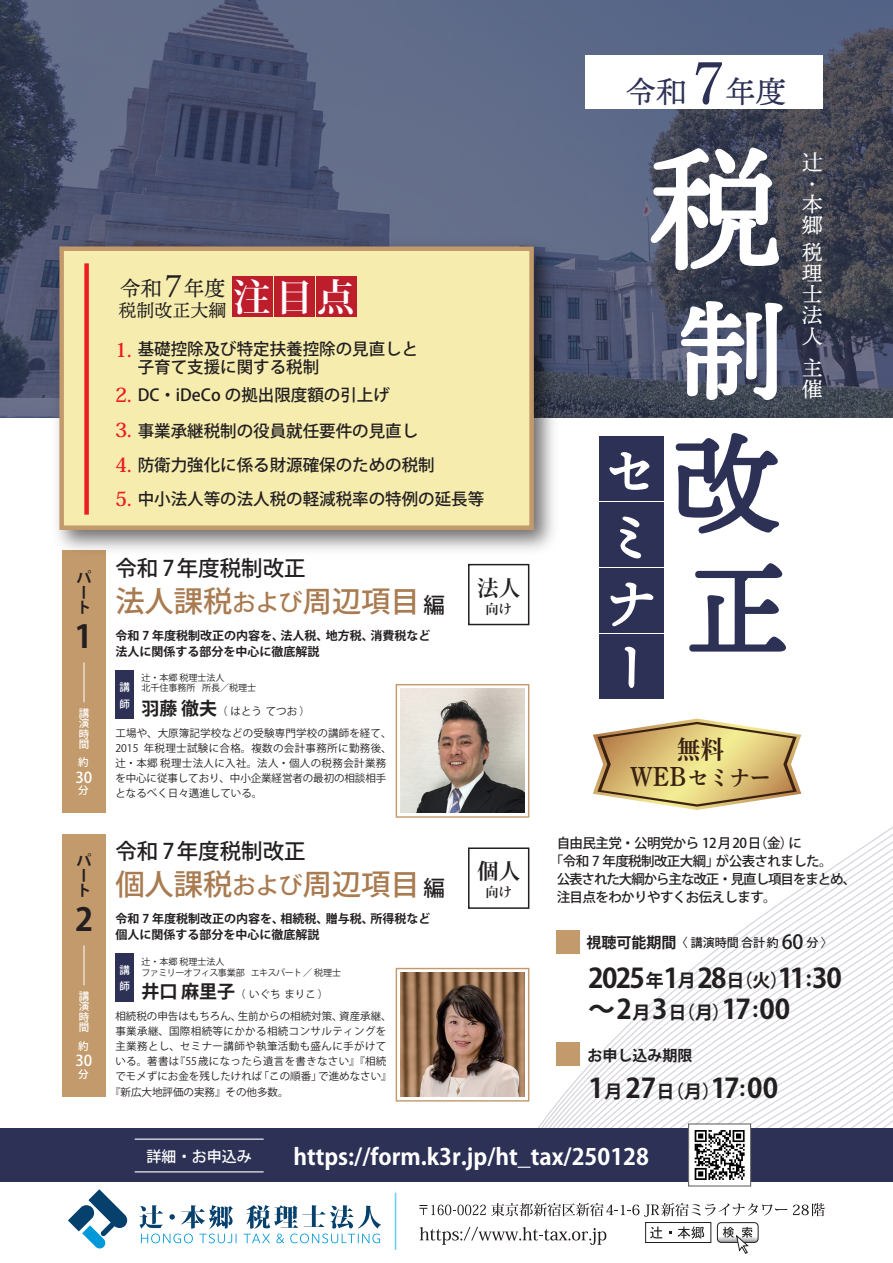
<style>
.page{position:relative;width:893px;height:1263px;background:#fff}
.page>*{position:absolute;margin:0;border:0;box-sizing:border-box;transform-origin:0 0}
.t1{font:133.5px "Ten Mincho Text";color:#fff}
.t2{font:108px "Ten Mincho Text";color:#2c3155}
.t3{font:106.5px "Ten Mincho Text";color:#fff}
.t4{font:103.5px "Ten Mincho Text";color:#2c3155}
.t5{font:54.45px/65.2px "Ten Mincho Text";color:#fff}
.t6{font:700 31.5px "Koz Go Pro";color:#231f20}
.t7{font:30.6px "Ten Mincho Text";color:#2c3155}
.t8{font:500 29.25px "Koz Go Pro";color:#a97b50}
.t9{font:700 27px/31.5px "Koz Go Pro";letter-spacing:-.06em;color:#231f20}
.t10{font:25.5px "DNP Shuei Min Pr 6 B";color:#3a2111;scale:.93 1}
.t11{font:700 22.5px "Koz Go Pro";color:#fff}
.t12{font:22.2px "DNP Shuei Min Pr 6 B";color:#3a2111;scale:.93 1}
.t13{font:700 21.6px "Koz Min Pro";color:#231f20}
.t14{font:500 21.45px "Koz Go Pro";color:#231f20}
.t15{font:21px/21px "Ten Mincho Text";color:#fff}
.t16{font:21px "Ten Mincho Text";color:#231f20}
.t17{font:500 21px "Koz Min Pro";color:#fff}
.t18{font:700 19.5px "Koz Min Pro";color:#ee1d23}
.t19{font:18px "Ten Mincho Text";color:#231f20}
.t20{font:500 16.5px/18px "Koz Go Pro";color:#231f20}
.t21{font:700 15px/15px "Koz Go Pro";color:#231f20}
.t22{font:500 15px "Koz Go Pro";color:#fff}
.t23{font:500 13.5px "Koz Go Pro";letter-spacing:-.045em;color:#231f20}
.t24{font:500 13.5px "Koz Go Pro";letter-spacing:-.08em;color:#231f20}
.t25{font:700 13.35px "Koz Min Pro";color:#231f20}
.t26{font:700 12px/16.5px "Koz Go Pro";color:#231f20}
.t27{font:500 12px "Koz Go Pro";color:#231f20}
.t28{font:10.5px/15px "Koz Go Pro";letter-spacing:.015em;color:#231f20}
.t29{font:10.5px "Koz Go Pro";letter-spacing:.035em;color:#231f20}
.t30{font:500 10.5px/10.5px "Koz Go Pro";color:#fff;text-align:justify}
.t31{font:9px/10.5px "Koz Go Pro";letter-spacing:-.055em;color:#231f20}
.t32{font:9px/10.5px "Koz Go Pro";color:#231f20}
.s1{font-size:31.5px}
.s2{font-family:"Koz Min Pro";font-weight:700;font-size:19.5px;color:#ee1d23}
.s3{font-size:23.4px}
.s4{font-size:21.45px;color:#231f20}
.s5{font-weight:700;font-size:18px}
.s6{font-family:"DNP Shuei Y Min Std M";font-size:61.2px}
.s7{font-size:27px}
.s8{font-weight:700;font-size:15px}
.s9{font-size:19.5px}
.s10{font-size:18px}
.s11{font-size:21px}
</style>
<div class="page">
<svg style="left:526px;top:814px;width:367px;height:314px"></svg>
<hr style="left:395px;top:1193px;width:1px;height:57px;background:#6bcff6">
<svg style="left:793px;top:1203px;width:32px;height:13px"></svg>
<svg style="left:419px;top:1203px;width:368px;height:51px"></svg>
<svg style="left:68px;top:1189px;width:60px;height:60px"></svg>
<svg style="left:139px;top:1205px;width:98px;height:38px"></svg>
<svg style="left:243px;top:1205px;width:138px;height:38px"></svg>
<div style="left:0;top:1128px;width:893px;height:53px;background:#2c3155"></div>
<hr style="left:135px;top:1138px;width:129px;height:2px;background:#fff">
<hr style="left:135px;top:1171px;width:129px;height:1px;background:#fff">
<div style="left:556px;top:931px;width:23px;height:23px;background:#c39a6b"></div>
<div style="left:556px;top:1042px;width:24px;height:24px;background:#c39a6b"></div>
<svg style="left:593px;top:719px;width:208px;height:91px"></svg>
<div style="left:396px;top:684px;width:133px;height:134px;border:1px solid #c39a6b"></div>
<div style="left:62px;top:551px;width:43px;height:262px;background:#c39a6b"></div>
<hr style="left:84px;top:662px;width:1px;height:40px;background:#fff">
<div style="left:115px;top:670px;width:19px;height:49px;background:#2c3155"></div>
<img style="left:401px;top:689px;width:123px;height:124px">
<div style="left:468px;top:564px;width:61px;height:61px;border:2px solid #231f20"></div>
<div style="left:396px;top:968px;width:133px;height:133px;border:1px solid #c39a6b"></div>
<div style="left:62px;top:835px;width:43px;height:262px;background:#c39a6b"></div>
<hr style="left:84px;top:945px;width:1px;height:40px;background:#fff">
<div style="left:115px;top:953px;width:19px;height:49px;background:#2c3155"></div>
<img style="left:400px;top:972px;width:125px;height:125px">
<div style="left:468px;top:847px;width:61px;height:62px;border:2px solid #231f20"></div>
<img style="left:0;top:0;width:893px;height:417px">
<svg style="left:646px;top:145px;width:134px;height:127px"></svg>
<svg style="left:680px;top:300px;width:104px;height:101px"></svg>
<svg style="left:675px;top:433px;width:104px;height:101px"></svg>
<svg style="left:689px;top:563px;width:97px;height:89px"></svg>
<div style="left:600px;top:437px;width:64px;height:64px;background:#2c3155"></div>
<div style="left:600px;top:503px;width:64px;height:64px;background:#2c3155"></div>
<div style="left:600px;top:568px;width:64px;height:64px;background:#2c3155"></div>
<div style="left:600px;top:634px;width:64px;height:64px;background:#2c3155"></div>
<svg style="left:609px;top:452px;width:41px;height:38px"></svg>
<svg style="left:620px;top:516px;width:22px;height:43px"></svg>
<svg style="left:610px;top:582px;width:44px;height:45px"></svg>
<svg style="left:624px;top:646px;width:12px;height:42px"></svg>
<div style="left:585px;top:55px;width:238px;height:54px;background:#fff"></div>
<div style="left:689px;top:1124px;width:62px;height:62px;background:#fff"></div>
<svg style="left:695px;top:1130px;width:50px;height:50px"></svg>
<div style="left:688px;top:1123px;width:63px;height:63px;border:1px solid #57585a"></div>
<img style="left:45px;top:232px;width:520px;height:329px">
<div style="left:59px;top:246px;width:475px;height:284px;background:#f5ecae;border:4px solid #c39a6b"></div>
<div style="left:232px;top:276px;width:41px;height:40px;background:#be1d2c"></div>
<div style="left:274px;top:276px;width:41px;height:40px;background:#be1d2c"></div>
<div style="left:316px;top:276px;width:41px;height:40px;background:#be1d2c"></div>
<div style="left:84px;top:263px;width:5px;height:252px;background:#ee1d23"></div>
<h3 class="t21" style="left:77px;top:570px;width:16px">パート</h3>
<h3 class="t6" style="left:75px;top:616px;width:20px">1</h3>
<p class="t30" style="left:79px;top:708px;width:12px">講演時間</p>
<p class="t30" style="left:78px;top:758px;width:11px">約</p>
<p class="t30" style="left:78px;top:786px;width:12px">分</p>
<h3 class="t22" style="left:75px;top:767px;width:18px">30</h3>
<h3 class="t21" style="left:77px;top:853px;width:16px">パート</h3>
<h3 class="t6" style="left:75px;top:899px;width:20px">2</h3>
<p class="t30" style="left:79px;top:991px;width:12px">講演時間</p>
<p class="t30" style="left:78px;top:1041px;width:11px">約</p>
<p class="t30" style="left:78px;top:1069px;width:12px">分</p>
<h3 class="t22" style="left:75px;top:1050px;width:18px">30</h3>
<h3 class="t16" style="left:120px;top:277px;width:107px">令和<span class="s1">7</span>年度</h3>
<h3 class="t19" style="left:119px;top:300px;width:238px">税制改正大綱<sup>注目点</sup></h3>
<h3 class="t20" style="left:138px;top:341px;width:282px">基礎控除及び特定扶養控除の見直しと子育て支援に関する税制</h3>
<h3 class="t18" style="left:115px;top:335px;width:18px">1.</h3>
<h3 class="t20" style="left:115px;top:387px;width:276px"><span class="s2">2.</span> DC・iDeCo の拠出限度額の引上げ</h3>
<h3 class="t20" style="left:115px;top:422px;width:305px"><span class="s2">3.</span> 事業承継税制の役員就任要件の見直し</h3>
<h3 class="t20" style="left:115px;top:456px;width:321px"><span class="s2">4.</span> 防衛力強化に係る財源確保のための税制</h3>
<h3 class="t20" style="left:115px;top:490px;width:371px"><span class="s2">5.</span> 中小法人等の法人税の軽減税率の特例の延長等</h3>
<h3 class="t14" style="left:115px;top:554px;width:192px">令和 7年度税制改正</h3>
<h3 class="t8" style="left:115px;top:582px;width:331px">法人課税<span class="s3">および</span>周辺項目<span class="s4">編</span></h3>
<p class="t26" style="left:115px;top:628px;width:317px">令和 7 年度税制改正の内容を、法人税、地方税、消費税など法人に関係する部分を中心に徹底解説</p>
<p class="t32" style="left:141px;top:673px;width:116px">辻・本郷 税理士法人<br>北千住事務所 所長／税理士</p>
<p class="t28" style="left:115px;top:726px;width:278px">工場や、大原簿記学校などの受験専門学校の講師を経て、<br>2015 年税理士試験に合格。複数の会計事務所に勤務後、辻・本郷 税理士法人に入社。法人・個人の税務会計業務を中心に従事しており、中小企業経営者の最初の相談相手となるべく日々邁進している。</p>
<p class="t30" style="left:119px;top:680px;width:12px;line-height:16.2px">講師</p>
<p class="t28" style="left:141px;top:704px;width:170px"><span class="s5">羽藤 徹夫</span>（はとうてつお）</p>
<h3 class="t14" style="left:115px;top:837px;width:192px">令和 7年度税制改正</h3>
<h3 class="t8" style="left:115px;top:865px;width:331px">個人課税<span class="s3">および</span>周辺項目<span class="s4">編</span></h3>
<p class="t26" style="left:115px;top:911px;width:317px">令和 7 年度税制改正の内容を、相続税、贈与税、所得税など個人に関係する部分を中心に徹底解説</p>
<p class="t31" style="left:141px;top:957px;width:201px">辻・本郷 税理士法人　<br>ファミリーオフィス事業部 エキスパート／税理士</p>
<p class="t28" style="left:115px;top:1009px;width:278px">相続税の申告はもちろん、生前からの相続対策、資産承継、</p>
<p class="t29" style="left:115px;top:1025px;width:273px">事業承継、国際相続等にかかる相続コンサルティングを</p>
<p class="t29" style="left:115px;top:1040px;width:273px">主業務とし、セミナー講師や執筆活動も盛んに手がけて</p>
<p class="t28" style="left:115px;top:1054px;width:273px">いる。著書は『55歳になったら遺言を書きなさい』『相続</p>
<p class="t28" style="left:115px;top:1069px;width:278px">でモメずにお金を残したければ「この順番」で進めなさい』</p>
<p class="t28" style="left:110px;top:1084px;width:180px">『新広大地評価の実務』その他多数。</p>
<p class="t30" style="left:119px;top:962px;width:12px;line-height:16.2px">講師</p>
<p class="t28" style="left:141px;top:987px;width:188px"><span class="s5">井口 麻里子</span>（いぐちまりこ）</p>
<h3 class="t13" style="left:477px;top:572px;width:45px">法人</h3>
<p class="t25" style="left:485px;top:599px;width:28px">向け</p>
<h3 class="t13" style="left:477px;top:855px;width:45px">個人</h3>
<p class="t25" style="left:485px;top:882px;width:28px">向け</p>
<h3 class="t7" style="left:625px;top:75px;width:162px">令和 <span class="s6">7</span>年度</h3>
<h1 class="t1" style="left:649px;top:135px;width:135px">税</h1>
<h3 class="t3" style="left:678px;top:292px;width:108px">制</h3>
<h2 class="t2" style="left:672px;top:424px;width:109px">改</h2>
<h3 class="t4" style="left:686px;top:552px;width:105px">正</h3>
<h3 class="t5" style="left:604px;top:439px;width:50px">セミナー</h3>
<h3 class="t17" style="left:802px;top:147px;width:22px">辻</h3>
<h3 class="t15" style="left:802px;top:173px;width:22px">・本郷</h3>
<h3 class="t15" style="left:802px;top:242px;width:22px;text-align:justify">税理士法人</h3>
<h3 class="t15" style="left:802px;top:359px;width:22px">主催</h3>
<h3 class="t10" style="left:677px;top:735px;width:52px">無料</h3>
<h3 class="t12" style="left:631px;top:765px;width:152px"><span class="s7">WEB</span>セミナー</h3>
<p class="t23" style="left:557px;top:835px;width:247px">自由民主党・公明党から 12月20日（金）に</p>
<p class="t23" style="left:550px;top:853px;width:284px">「令和 7 年度税制改正大綱」が公表されました。</p>
<p class="t24" style="left:557px;top:871px;width:301px">公表された大綱から主な改正・見直し項目をまとめ、</p>
<p class="t23" style="left:557px;top:889px;width:221px">注目点をわかりやすくお伝えします。</p>
<p class="t27" style="left:586px;top:935px;width:248px"><span class="s8">視聴可能期間</span>〈講演時間合計約 <span class="s9">60</span> 分〉</p>
<h3 class="t9" style="left:588px;top:964px;width:255px">2025<span class="s10">年</span>1<span class="s10">月</span>28<span class="s10">日（火）</span>11<span class="s11">:</span>30～2<span class="s10">月</span>3<span class="s10">日（月）</span>17<span class="s11">:</span>00</h3>
<h3 class="t21" style="left:587px;top:1049px;width:106px">お申し込み期限</h3>
<h3 class="t9" style="left:588px;top:1074px;width:191px">1<span class="s10">月</span>27<span class="s10">日（月）</span>17<span class="s11">:</span>00</h3>
<h3 class="t22" style="left:147px;top:1146px;width:106px">詳細・お申込み</h3>
<h3 class="t11" style="left:293px;top:1142px;width:357px">https://form.k3r.jp/ht_tax/250128</h3>
</div>
